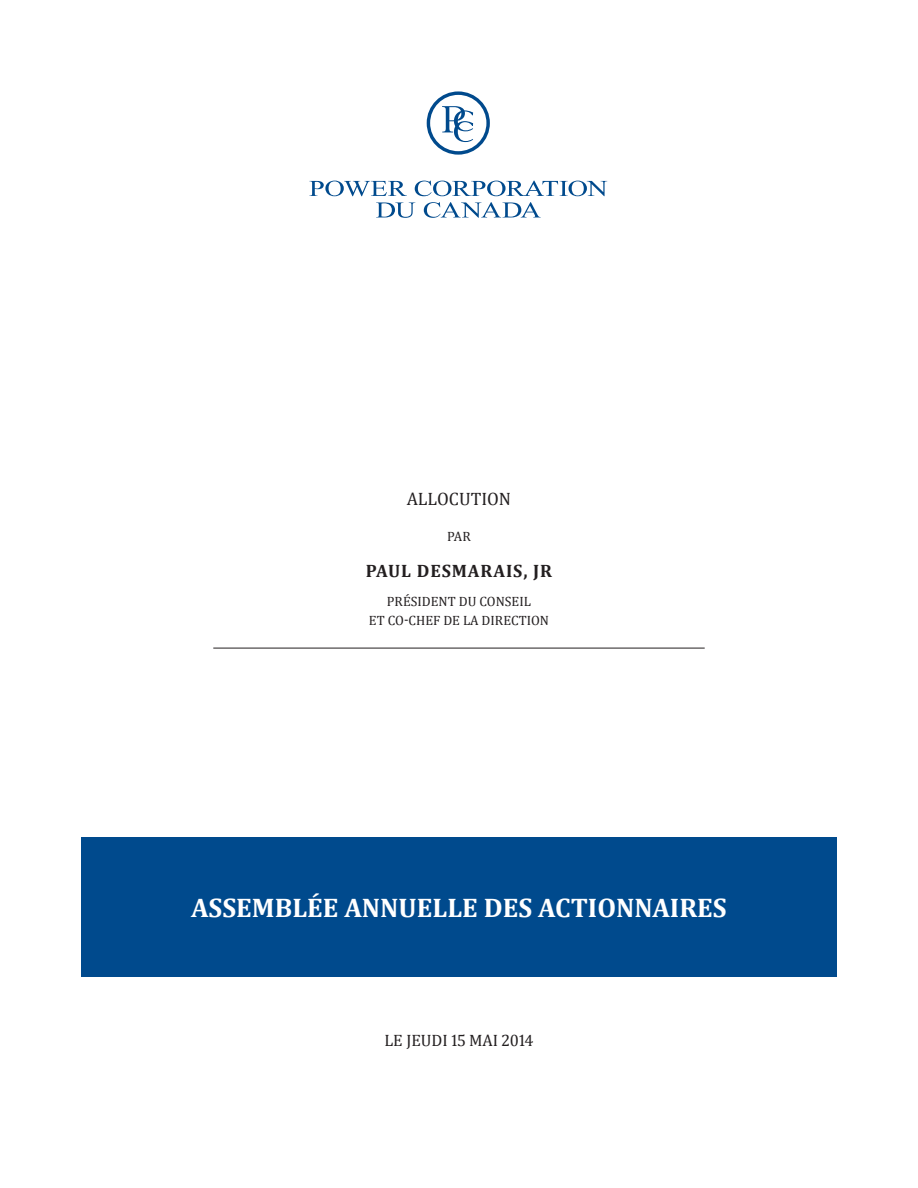
<style>
.page{position:relative;width:918px;height:1188px;background:#fff}
.page>*{position:absolute;margin:0;border:0;box-sizing:border-box;transform-origin:0 0}
.t1{font:700 27px "Cambria";color:#fff}
.t2{font:700 18px "Cambria";color:#231f20}
.t3{font:18px "Cambria";color:#231f20}
.t4{font:16.5px "Cambria";color:#231f20}
.t5{font:13.5px/19.5px "Cambria";color:#231f20}
</style>
<div class="page">
<div style="left:81px;top:837px;width:756px;height:139px;background:#004a8d"></div>
<hr style="left:213px;top:648px;width:492px;height:1px;background:#231f20">
<svg style="left:309px;top:181px;width:98px;height:15px"></svg>
<svg style="left:415px;top:181px;width:192px;height:15px"></svg>
<svg style="left:376px;top:202px;width:39px;height:16px"></svg>
<svg style="left:424px;top:202px;width:117px;height:16px"></svg>
<svg style="left:427px;top:91px;width:63px;height:64px"></svg>
<h2 class="t3" style="left:407px;top:489px;width:106px">ALLOCUTION</h2>
<p class="t5" style="left:447px;top:527px;width:25px">PAR</p>
<h2 class="t2" style="left:366px;top:559px;width:23px">PAUL</h2>
<h2 class="t2" style="left:417px;top:559px;width:26px">DESMARAIS</h2>
<h2 class="t2" style="left:523px;top:559px;width:27px">, JR</h2>
<p class="t5" style="left:369px;top:591px;width:164px;text-indent:18px">PRÉSIDENT DU CONSEIL<br>ET CO-CHEF DE LA DIRECT</p>
<p class="t5" style="left:527px;top:611px;width:14px">ION</p>
<h1 class="t1" style="left:191px;top:889px;width:537px">ASSEMBLÉE ANNUELLE DES ACTIONNAIRES</h1>
<p class="t4" style="left:384px;top:1031px;width:151px">LE JEUDI 15 MAI 2014</p>
</div>
